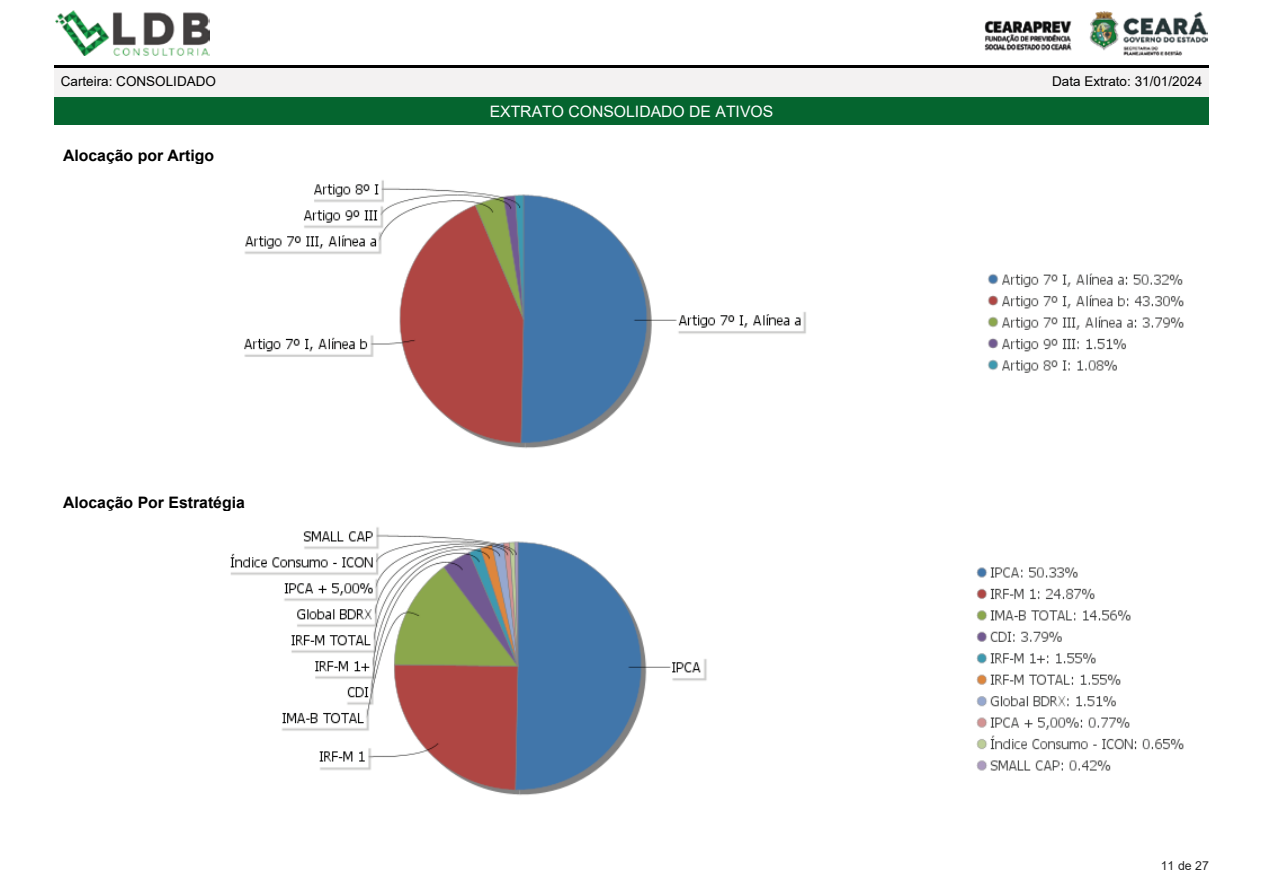
<style>
.page{position:relative;width:1263px;height:893px;background:#fff}
.page>*{position:absolute;margin:0;border:0;box-sizing:border-box;transform-origin:0 0}
.t1{font:700 15.75px "Arial";color:#000}
.t2{font:15.75px "Arial";color:#fff}
.t3{font:13.5px "Arial";color:#000}
.t4{font:12.3px "Arial";color:#262627}
</style>
<div class="page">
<div style="left:54px;top:65px;width:1155px;height:33px;background:#f3f2f2"></div>
<hr style="left:54px;top:65px;width:1155px;height:3px;background:#000">
<div style="left:54px;top:98px;width:1155px;height:27px;background:#05652f"></div>
<img style="left:55px;top:10px;width:155px;height:45px">
<img style="left:984px;top:11px;width:224px;height:44px">
<img style="left:244px;top:180px;width:940px;height:269px">
<img style="left:230px;top:527px;width:954px;height:269px">
<p class="t3" style="left:61px;top:72px;width:157px">Carteira: CONSOLIDADO</p>
<p class="t3" style="left:1052px;top:72px;width:152px">Data Extrato: 31/01/2024</p>
<p class="t2" style="left:490px;top:101px;width:285px">EXTRATO CONSOLIDADO DE ATIVOS</p>
<p class="t1" style="left:63px;top:144px;width:153px">Alocação por Artigo</p>
<p class="t1" style="left:63px;top:491px;width:183px">Alocação Por Estratégia</p>
<p class="t4" style="left:1161px;top:857px;width:50px">11 de 27</p>
</div>
